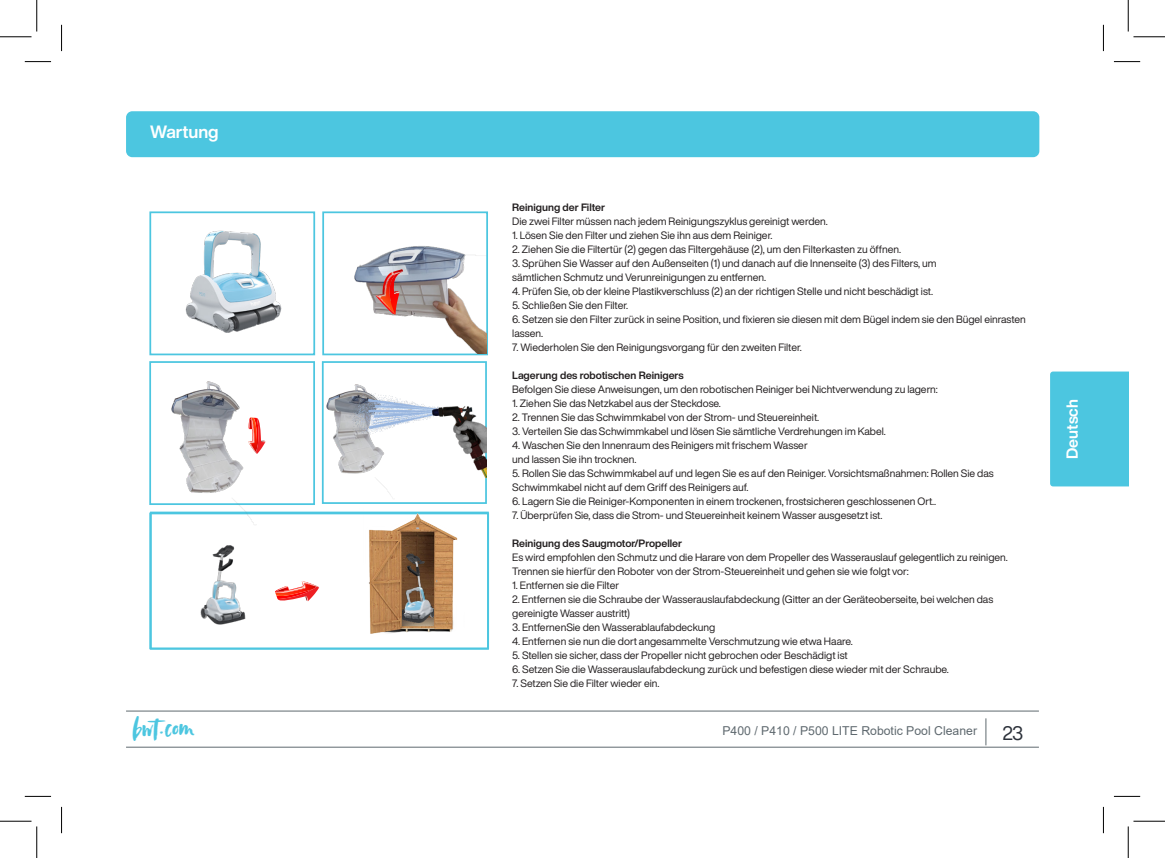
<style>
.page{position:relative;width:1165px;height:858px;background:#fff}
.page>*{position:absolute;margin:0;border:0;box-sizing:border-box;transform-origin:0 0}
.t1{font:29.93px "Avallon";color:#4cc6e0}
.t2{font:19.25px "Helvetica Now Display";color:#2d323b}
.t3{font:700 17.5px "Helvetica Now Display";color:#fff}
.t4{font:700 15.75px "Helvetica Now Display";color:#fff}
.t5{font:12.25px "Arial";color:#5f696f}
.t6{font:10.5px/14px "Helvetica Now Display";color:#231f20}
.t7{font:700 10.5px "Helvetica Now Display";color:#231f20}
</style>
<div class="page">
<div style="left:1050px;top:371px;width:78px;height:115px;background:#4cc6e0"></div>
<div style="left:1064px;top:388px;width:19px;height:81px;background:#4cc6e0"></div>
<hr style="left:126px;top:746px;width:913px;height:1px;background:#5f696f">
<hr style="left:126px;top:710px;width:913px;height:1px;background:#5f696f">
<svg style="left:985px;top:718px;width:1px;height:27px"></svg>
<div style="left:126px;top:111px;width:913px;height:46px;background:#4cc6e0;border-radius:6px"></div>
<img style="left:321px;top:355px;width:73px;height:149px">
<div style="left:322px;top:361px;width:165px;height:143px;border:2px solid #4cc6e0"></div>
<div style="left:149px;top:211px;width:166px;height:144px;border:2px solid #4cc6e0"></div>
<div style="left:322px;top:211px;width:166px;height:144px;border:2px solid #4cc6e0"></div>
<div style="left:149px;top:361px;width:166px;height:144px;border:2px solid #4cc6e0"></div>
<div style="left:150px;top:511px;width:339px;height:138px;border:2px solid #4cc6e0"></div>
<img style="left:346px;top:511px;width:131px;height:123px">
<svg style="left:275px;top:581px;width:44px;height:20px"></svg>
<img style="left:200px;top:545px;width:35px;height:80px">
<img style="left:403px;top:549px;width:31px;height:76px">
<img style="left:343px;top:211px;width:143px;height:142px">
<svg style="left:257px;top:418px;width:9px;height:36px"></svg>
<svg style="left:375px;top:269px;width:28px;height:46px"></svg>
<img style="left:350px;top:393px;width:81px;height:42px">
<img style="left:431px;top:394px;width:55px;height:83px">
<img style="left:185px;top:230px;width:97px;height:103px">
<img style="left:202px;top:578px;width:44px;height:46px">
<img style="left:395px;top:583px;width:40px;height:40px">
<img style="left:163px;top:352px;width:94px;height:171px">
<svg style="left:25px;top:61px;width:26px;height:1px"></svg>
<svg style="left:1114px;top:61px;width:26px;height:1px"></svg>
<svg style="left:25px;top:795px;width:26px;height:1px"></svg>
<svg style="left:1114px;top:795px;width:26px;height:1px"></svg>
<svg style="left:61px;top:25px;width:1px;height:26px"></svg>
<svg style="left:61px;top:806px;width:1px;height:26px"></svg>
<svg style="left:1103px;top:25px;width:1px;height:26px"></svg>
<svg style="left:1103px;top:806px;width:1px;height:26px"></svg>
<hr style="left:0;top:36px;width:32px;height:1px;background:#000">
<hr style="left:1133px;top:36px;width:32px;height:1px;background:#000">
<hr style="left:0;top:820px;width:32px;height:1px;background:#000">
<hr style="left:1133px;top:820px;width:32px;height:1px;background:#000">
<hr style="left:36px;top:0;width:1px;height:32px;background:#000">
<hr style="left:36px;top:826px;width:1px;height:31px;background:#000">
<hr style="left:1128px;top:0;width:1px;height:32px;background:#000">
<hr style="left:1128px;top:826px;width:1px;height:31px;background:#000">
<p class="t3" style="left:150px;top:120px;width:70px">Wartung</p>
<p class="t7" style="left:512px;top:199px;width:94px">Reinigung der Filter</p>
<p class="t6" style="left:512px;top:214px;width:317px">Die zwei Filter müssen nach jedem Reinigungszyklus gereinigt werden.</p>
<p class="t6" style="left:512px;top:228px;width:262px">1. Lösen Sie den Filter und ziehen Sie ihn aus dem Reiniger.</p>
<p class="t6" style="left:512px;top:242px;width:390px">2. Ziehen Sie die Filtertür (2) gegen das Filtergehäuse (2), um den Filterkasten zu öffnen.</p>
<p class="t6" style="left:512px;top:256px;width:426px">3. Sprühen Sie Wasser auf den Außenseiten (1) und danach auf die Innenseite (3) des Filters, um</p>
<p class="t6" style="left:512px;top:270px;width:256px">sämtlichen Schmutz und Verunreinigungen zu entfernen.</p>
<p class="t6" style="left:512px;top:284px;width:422px">4. Prüfen Sie, ob der kleine Plastikverschluss (2) an der richtigen Stelle und nicht beschädigt ist.</p>
<p class="t6" style="left:512px;top:298px;width:117px">5. Schließen Sie den Filter.</p>
<p class="t6" style="left:512px;top:312px;width:515px">6. Setzen sie den Filter zurück in seine Position, und fixieren sie diesen mit dem Bügel indem sie den Bügel einrasten lassen.</p>
<p class="t6" style="left:512px;top:340px;width:291px">7. Wiederholen Sie den Reinigungsvorgang für den zweiten Filter.</p>
<p class="t7" style="left:512px;top:367px;width:173px">Lagerung des robotischen Reinigers</p>
<p class="t6" style="left:512px;top:382px;width:427px">Befolgen Sie diese Anweisungen, um den robotischen Reiniger bei Nichtverwendung zu lagern:</p>
<p class="t6" style="left:512px;top:396px;width:210px">1. Ziehen Sie das Netzkabel aus der Steckdose.</p>
<p class="t6" style="left:512px;top:410px;width:309px">2. Trennen Sie das Schwimmkabel von der Strom- und Steuereinheit.</p>
<p class="t6" style="left:512px;top:424px;width:375px">3. Verteilen Sie das Schwimmkabel und lösen Sie sämtliche Verdrehungen im Kabel.</p>
<p class="t6" style="left:512px;top:438px;width:297px">4. Waschen Sie den Innenraum des Reinigers mit frischem Wasser</p>
<p class="t6" style="left:512px;top:452px;width:126px">und lassen Sie ihn trocknen.</p>
<p class="t6" style="left:512px;top:466px;width:483px">5. Rollen Sie das Schwimmkabel auf und legen Sie es auf den Reiniger. Vorsichtsmaßnahmen: Rollen Sie das<br>Schwimmkabel nicht auf dem Griff des Reinigers auf.</p>
<p class="t6" style="left:512px;top:494px;width:426px">6. Lagern Sie die Reiniger-Komponenten in einem trockenen, frostsicheren geschlossenen Ort..</p>
<p class="t6" style="left:512px;top:508px;width:372px">7. Überprüfen Sie, dass die Strom- und Steuereinheit keinem Wasser ausgesetzt ist.</p>
<p class="t7" style="left:512px;top:535px;width:171px">Reinigung des Saugmotor/Propeller</p>
<p class="t6" style="left:512px;top:550px;width:497px">Es wird empfohlen den Schmutz und die Harare von dem Propeller des Wasserauslauf gelegentlich zu reinigen.<br>Trennen sie hierfür den Roboter von der Strom-Steuereinheit und gehen sie wie folgt vor:</p>
<p class="t6" style="left:512px;top:578px;width:108px">1. Entfernen sie die Filter</p>
<p class="t6" style="left:512px;top:592px;width:482px">2. Entfernen sie die Schraube der Wasserauslaufabdeckung (Gitter an der Geräteoberseite, bei welchen das gereinigte Wasser austritt)</p>
<p class="t6" style="left:512px;top:620px;width:204px">3. EntfernenSie den Wasserablaufabdeckung</p>
<p class="t6" style="left:512px;top:634px;width:342px">4. Entfernen sie nun die dort angesammelte Verschmutzung wie etwa Haare.</p>
<p class="t6" style="left:512px;top:648px;width:337px">5. Stellen sie sicher, dass der Propeller nicht gebrochen oder Beschädigt ist</p>
<p class="t6" style="left:512px;top:662px;width:438px">6. Setzen Sie die Wasserauslaufabdeckung zurück und befestigen diese wieder mit der Schraube.</p>
<p class="t6" style="left:512px;top:676px;width:149px">7. Setzen Sie die Filter wieder ein.</p>
<h1 class="t1" style="left:132px;top:707px;width:63px">bwt.com</h1>
<p class="t5" style="left:722px;top:722px;width:256px">P400 / P410 / P500 LITE Robotic Pool Cleaner</p>
<h2 class="t2" style="left:1003px;top:719px;width:22px">23</h2>
<h3 class="t4" style="left:1061px;top:459px;width:61px;rotate:-90deg">Deutsch</h3>
</div>
